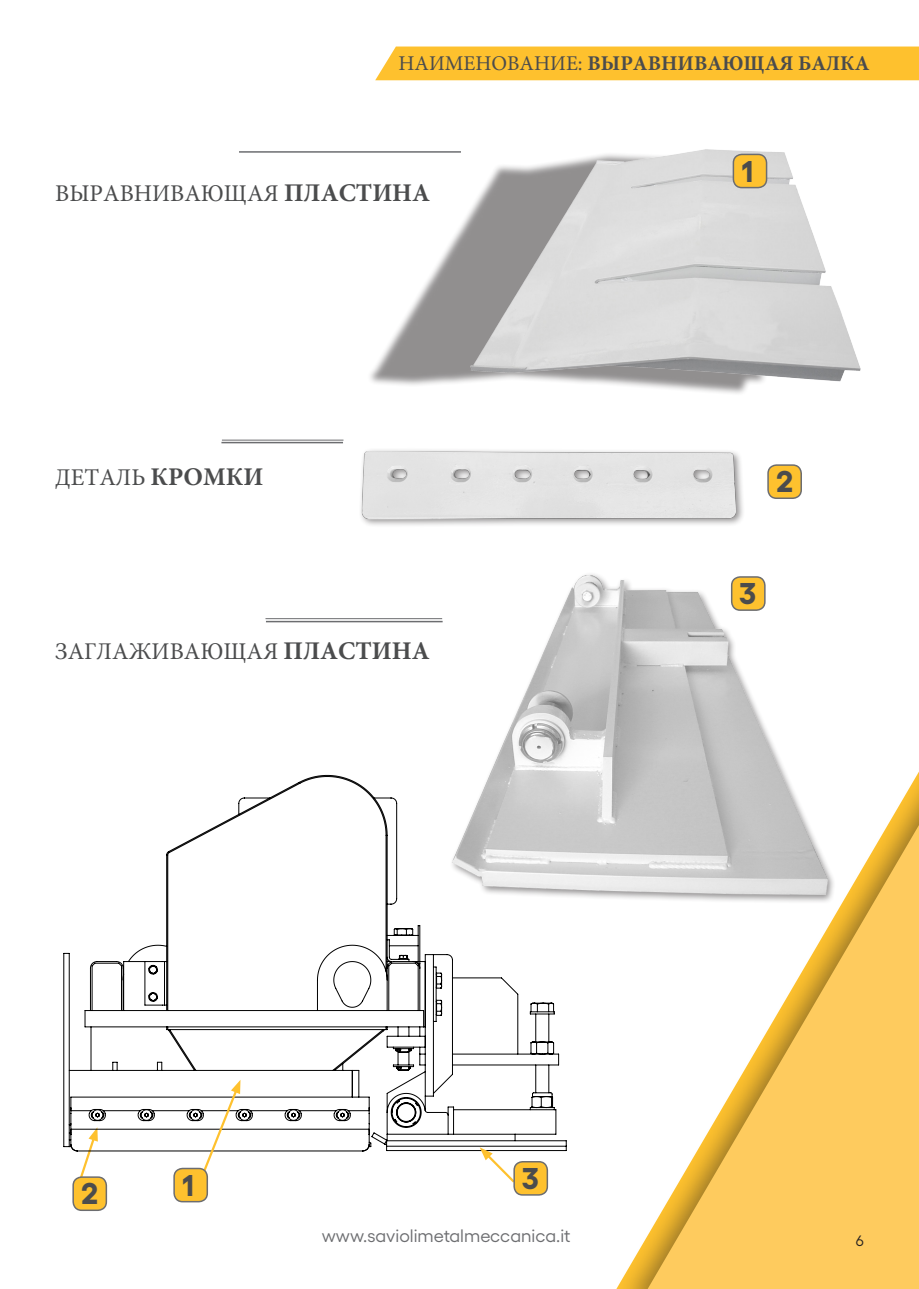
<style>
.page{position:relative;width:919px;height:1289px;background:#fff}
.page>*{position:absolute;margin:0;border:0;box-sizing:border-box;transform-origin:0 0}
.t1{font:700 30px "Yellix";color:#4b4c4d}
.t2{font:24px "Minion Pro";color:#4b4c4d}
.t3{font:700 21px "Minion Pro";color:#4b4c4d}
.t4{font:18px "Yellix";color:#6c6d70}
.t5{font:15px "Yellix";color:#231f20}
.s1{font-weight:400}
.s2{font-weight:700;font-size:25.5px}
</style>
<div class="page">
<svg style="left:630px;top:46px;width:288px;height:1242px"></svg>
<hr style="left:239px;top:151px;width:222px;height:2px;background:#6c6d70">
<hr style="left:221px;top:442px;width:122px;height:1px;background:#6c6d70">
<hr style="left:222px;top:440px;width:121px;height:1px;background:#6c6d70">
<hr style="left:266px;top:621px;width:176px;height:1px;background:#6c6d70">
<hr style="left:265px;top:618px;width:177px;height:1px;background:#6c6d70">
<div style="left:367px;top:151px;width:400px;height:245px;background:#231f20;opacity:.5"></div>
<img style="left:468px;top:130px;width:415px;height:277px">
<img style="left:361px;top:426px;width:400px;height:99px">
<img style="left:438px;top:512px;width:404px;height:427px">
<div style="left:375px;top:47px;width:543px;height:33px;background:#fec12e"></div>
<div style="left:768px;top:465px;width:33px;height:33px;background:#fec12e;border-radius:9px"></div>
<div style="left:767px;top:464px;width:34px;height:35px;border:2px solid #6c6d70;border-radius:9px"></div>
<div style="left:733px;top:154px;width:33px;height:34px;background:#fec12e;border-radius:9px"></div>
<div style="left:732px;top:154px;width:35px;height:34px;border:2px solid #6c6d70;border-radius:9px"></div>
<div style="left:731px;top:577px;width:33px;height:33px;background:#fec12e;border-radius:9px"></div>
<div style="left:730px;top:576px;width:35px;height:35px;border:2px solid #6c6d70;border-radius:9px"></div>
<svg style="left:77px;top:1151px;width:21px;height:25px"></svg>
<div style="left:73px;top:1177px;width:33px;height:33px;background:#fec12e;border-radius:9px"></div>
<div style="left:72px;top:1176px;width:35px;height:34px;border:2px solid #6c6d70;border-radius:9px"></div>
<svg style="left:63px;top:774px;width:504px;height:377px"></svg>
<svg style="left:201px;top:1079px;width:39px;height:91px"></svg>
<div style="left:174px;top:1168px;width:33px;height:33px;background:#fec12e;border-radius:9px"></div>
<div style="left:173px;top:1167px;width:35px;height:35px;border:2px solid #6c6d70;border-radius:9px"></div>
<svg style="left:479px;top:1147px;width:38px;height:36px"></svg>
<div style="left:514px;top:1161px;width:33px;height:33px;background:#fec12e;border-radius:9px"></div>
<div style="left:513px;top:1160px;width:35px;height:35px;border:2px solid #6c6d70;border-radius:9px"></div>
<p class="t3" style="left:398px;top:48px;width:472px"><span class="s1">НАИМЕНОВАНИЕ:</span> ВЫРАВНИВАЮЩАЯ БАЛКА</p>
<p class="t2" style="left:55px;top:178px;width:376px">ВЫРАВНИВАЮЩАЯ <span class="s2">ПЛАСТИНА</span></p>
<p class="t2" style="left:55px;top:461px;width:209px">ДЕТАЛЬ <span class="s2">КРОМКИ</span></p>
<p class="t2" style="left:55px;top:635px;width:376px">ЗАГЛАЖИВАЮЩАЯ <span class="s2">ПЛАСТИНА</span></p>
<p class="t1" style="left:81px;top:1169px;width:19px">2</p>
<p class="t1" style="left:182px;top:1160px;width:13px">1</p>
<p class="t1" style="left:522px;top:1154px;width:18px">3</p>
<p class="t1" style="left:741px;top:147px;width:13px">1</p>
<p class="t1" style="left:776px;top:457px;width:19px">2</p>
<p class="t1" style="left:739px;top:569px;width:18px">3</p>
<p class="t4" style="left:322px;top:1221px;width:250px">www.saviolimetalmeccanica.it</p>
<p class="t5" style="left:855px;top:1229px;width:9px">6</p>
</div>
